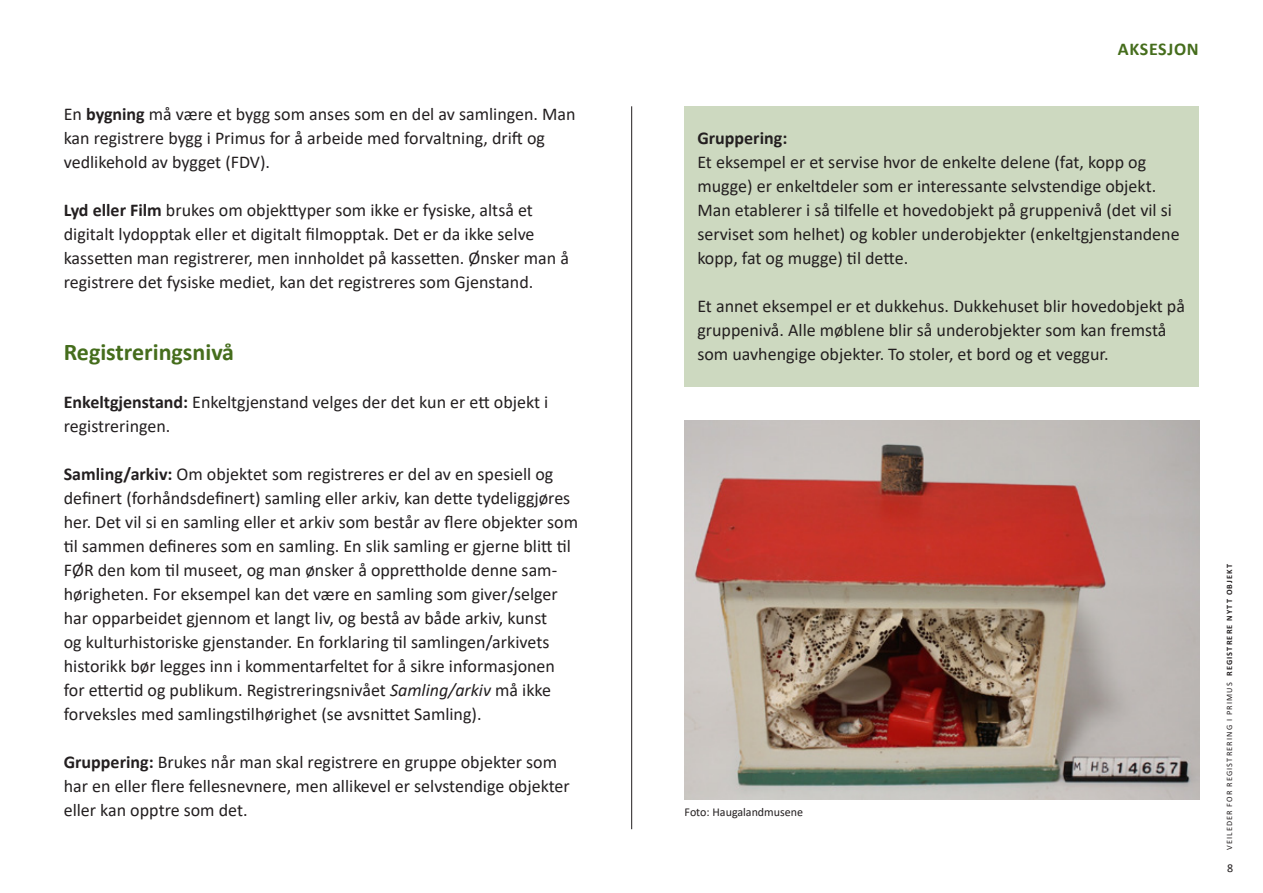
<style>
.page{position:relative;width:1263px;height:893px;background:#fff}
.page>*{position:absolute;margin:0;border:0;box-sizing:border-box;transform-origin:0 0}
.lite_avsnitt{font:700 24px "Calibri";color:#456d1c}
.brødtekst{font:18px/24px "Calibri";color:#231f20}
.brødtekst-2{font:700 18px "Calibri";color:#231f20}
.avsnitt{font:700 18px "Calibri";letter-spacing:.04em;color:#456d1c}
.brødtekst-3{font:12px "Calibri";color:#231f20}
.t1{font:8.25px "Calibri";letter-spacing:.14em;color:#231f20}
.s1{font-weight:700}
.s2{font-style:italic}
</style>
<div class="page">
<hr style="left:631px;top:106px;width:1px;height:723px;background:#231f20">
<img style="left:685px;top:421px;width:514px;height:378px">
<div style="left:685px;top:106px;width:514px;height:281px;background:#cdd9c0"></div>
<p class="brødtekst" style="left:64px;top:101px;width:513px">En <span class="s1">bygning</span> må være et bygg som anses som en del av samlingen. Man kan registrere bygg i Primus for å arbeide med forvaltning, drift og vedlikehold av bygget (FDV).</p>
<p class="brødtekst" style="left:64px;top:197px;width:507px"><span class="s1">Lyd eller Film</span> brukes om objekttyper som ikke er fysiske, altså et digitalt lydopptak eller et digitalt filmopptak. Det er da ikke selve kassetten man registrerer, men innholdet på kassetten. Ønsker man å registrere det fysiske mediet, kan det registreres som Gjenstand.</p>
<p class="lite_avsnitt" style="left:64px;top:335px;width:172px">Registreringsnivå</p>
<p class="brødtekst" style="left:64px;top:389px;width:486px"><span class="s1">Enkeltgjenstand:</span> Enkeltgjenstand velges der det kun er ett objekt i registreringen.</p>
<p class="brødtekst" style="left:64px;top:461px;width:516px"><span class="s1">Samling/arkiv:</span> Om objektet som registreres er del av en spesiell og definert (forhåndsdefinert) samling eller arkiv, kan dette tydeliggjøres her. Det vil si en samling eller et arkiv som består av flere objekter som til sammen defineres som en samling. En slik samling er gjerne blitt til FØR den kom til museet, og man ønsker å opprettholde denne sam&shy;hørigheten. For eksempel kan det være en samling som giver/selger har opparbeidet gjennom et langt liv, og bestå av både arkiv, kunst<br>og kulturhistoriske gjenstander. En forklaring til samlingen/arkivets historikk bør legges inn i kommentarfeltet for å sikre informasjonen for ettertid og publikum. Registreringsnivået <span class="s2">Samling/arkiv</span> må ikke forveksles med samlingstilhørighet (se avsnittet Samling).</p>
<p class="brødtekst" style="left:64px;top:749px;width:508px"><span class="s1">Gruppering:</span> Brukes når man skal registrere en gruppe objekter som har en eller flere fellesnevnere, men allikevel er selvstendige objekter eller kan opptre som det.</p>
<p class="avsnitt" style="left:1118px;top:36px;width:83px">AKSESJON</p>
<p class="brødtekst-2" style="left:697px;top:125px;width:91px">Gruppering:</p>
<p class="brødtekst" style="left:697px;top:149px;width:484px">Et eksempel er et servise hvor de enkelte delene (fat, kopp og mugge) er enkeltdeler som er interessante selvstendige objekt.<br>Man etablerer i så tilfelle et hovedobjekt på gruppenivå (det vil si serviset som helhet) og kobler underobjekter (enkeltgjenstandene kopp, fat og mugge) til dette.</p>
<p class="brødtekst" style="left:697px;top:293px;width:489px">Et annet eksempel er et dukkehus. Dukkehuset blir hovedobjekt på gruppenivå. Alle møblene blir så underobjekter som kan fremstå som uavhengige objekter. To stoler, et bord og et veggur.</p>
<p class="brødtekst-3" style="left:685px;top:803px;width:120px">Foto: Haugalandmusene</p>
<p class="t1" style="left:1223px;top:850px;width:288px;rotate:-90deg">VEILEDER FOR REGISTRERING I PRIMUS <span class="s1">REGISTRERE NYTT OBJEKT</span></p>
<p class="brødtekst-3" style="left:1227px;top:860px;width:8px">8</p>
</div>
